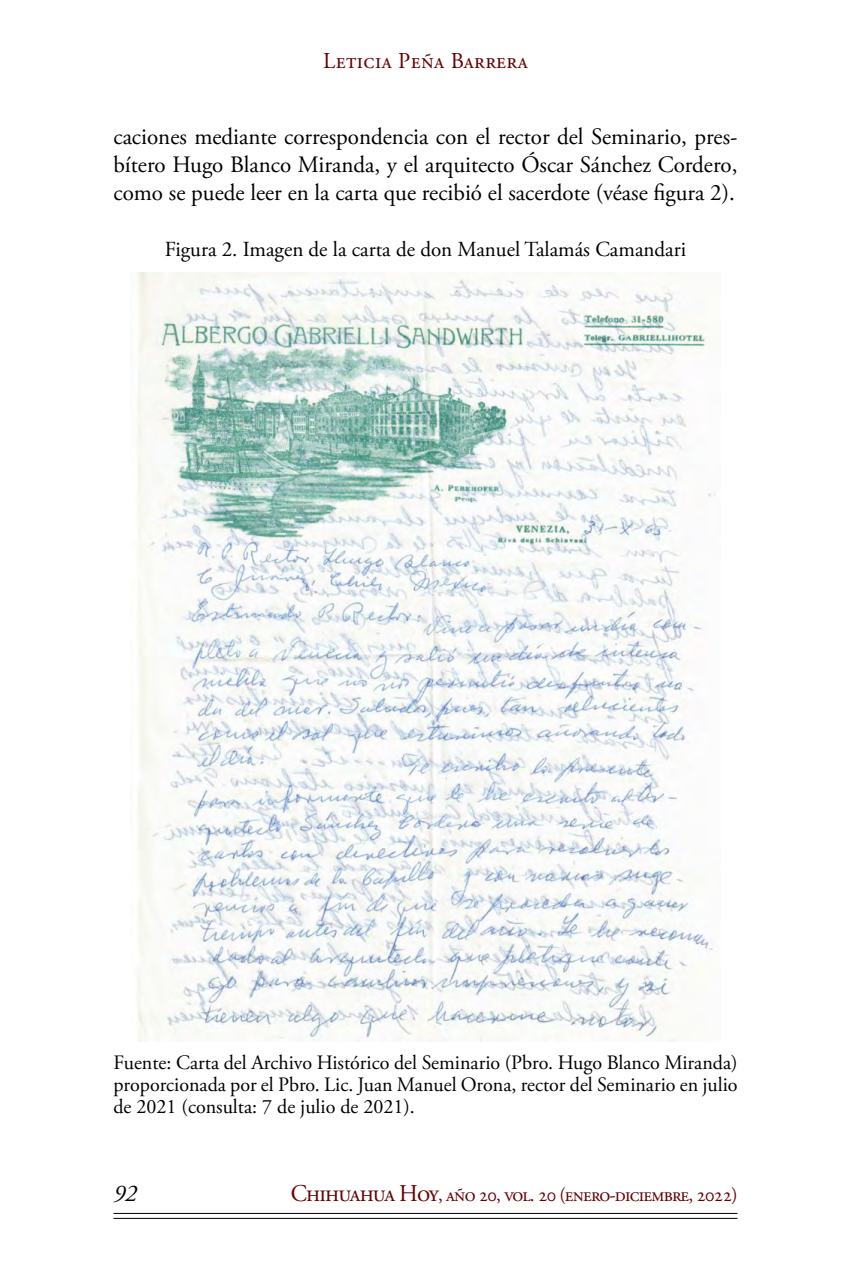
<style>
.page{position:relative;width:851px;height:1265px;background:#fff}
.page>*{position:absolute;margin:0;border:0;box-sizing:border-box;transform-origin:0 0}
.t1{font:italic 24px "Adobe Garamond Pro";color:#000}
.t2{font:23.4px/28px "Adobe Garamond Pro";letter-spacing:-.005em;color:#000;text-align:justify}
.t3{font:22.6px "Adobe Garamond Pro";letter-spacing:.02em;color:#660002}
.t4{font:21.4px "Adobe Garamond Pro";letter-spacing:-.01em;color:#000}
.t5{font:20.4px/22px "Adobe Garamond Pro";color:#000;text-align:justify}
.t6{font:19.8px "Adobe Garamond Pro";letter-spacing:-.04em;color:#660002}
.s1{font-size:24px}
</style>
<div class="page">
<hr style="left:113px;top:1212px;width:624px;height:1px;background:#000">
<hr style="left:113px;top:1217px;width:624px;height:1px;background:#000">
<img style="left:137px;top:272px;width:578px;height:769px">
<p class="t3" style="left:323px;top:47px;width:206px">Leticia Peña Barrera</p>
<p class="t2" style="left:113px;top:123px;width:625px">caciones mediante correspondencia con el rector del Seminario, pres&shy;bítero Hugo Blanco Miranda, y el arquitecto Óscar Sánchez Cordero, como se puede leer en la carta que recibió el sacerdote (véase figura 2).</p>
<p class="t4" style="left:165px;top:236px;width:522px">Figura 2. Imagen de la carta de don Manuel Talamás Camandari</p>
<p class="t5" style="left:113px;top:1051px;width:625px">Fuente: Carta del Archivo Histórico del Seminario (Pbro. Hugo Blanco Miranda) proporcionada por el Pbro. Lic. Juan Manuel Orona, rector del Seminario en julio de 2021 (consulta: 7 de julio de 2021).</p>
<p class="t1" style="left:113px;top:1178px;width:25px">92</p>
<p class="t6" style="left:291px;top:1182px;width:448px"><span class="s1">Chihuahua Hoy</span>, año 20, vol. 20 (enero-diciembre, 2022)</p>
</div>
